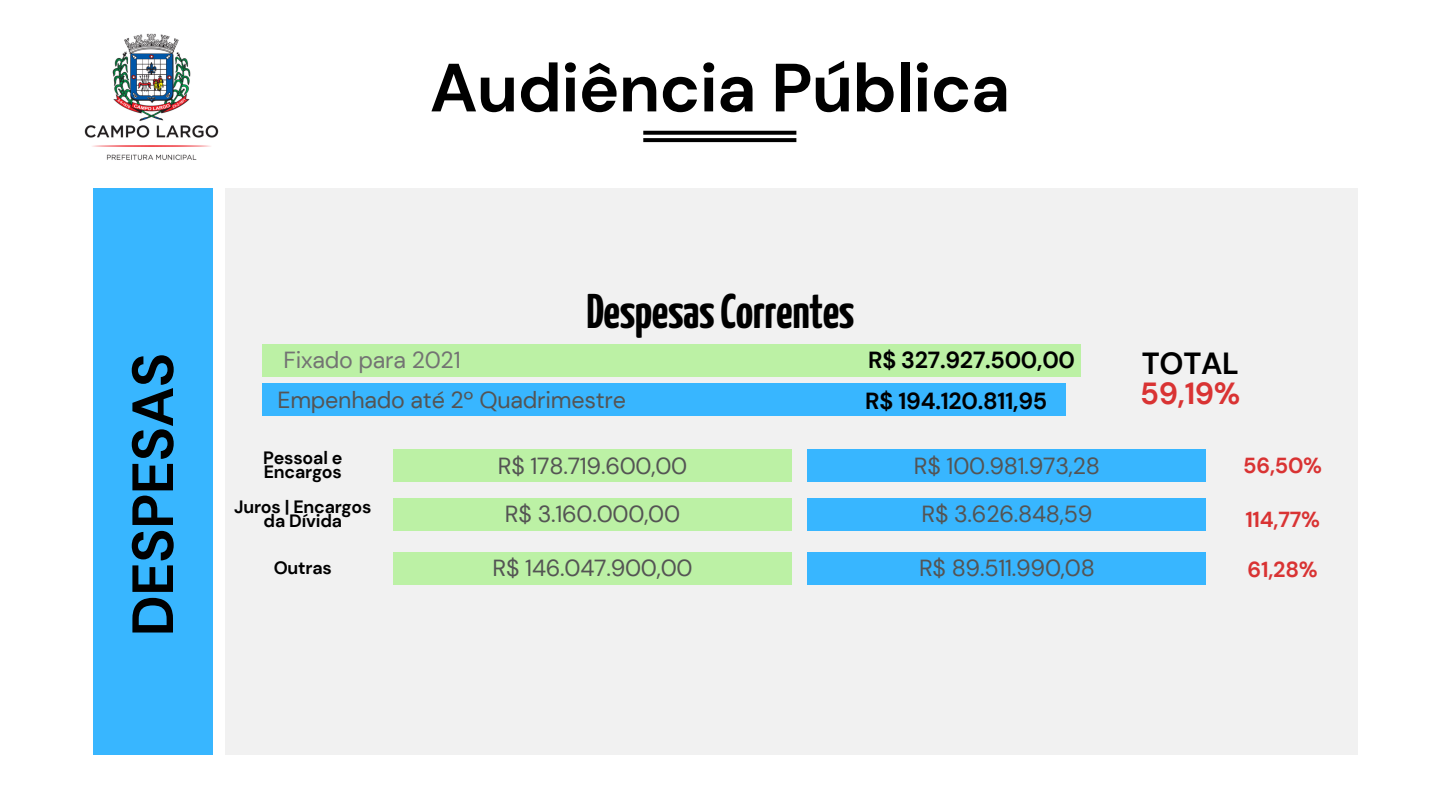
<style>
.page{position:relative;width:1440px;height:810px;background:#fff}
.page>*{position:absolute;margin:0;border:0;box-sizing:border-box;transform-origin:0 0}
.t1{font:700 68.1px "DM Sans";letter-spacing:-.01em;color:#000}
.t2{font:700 58px "DM Sans";letter-spacing:-.01em;color:#000}
.t3{font:700 48.5px "Yanone Kaffeesatz";letter-spacing:-.01em;color:#000}
.t4{font:700 30.5px "DM Sans";color:#d93333}
.t5{font:700 30.5px "DM Sans";letter-spacing:-.01em;color:#000}
.t6{font:23.2px "DM Sans";letter-spacing:-.01em;color:#545454}
.t7{font:700 23.2px "DM Sans";letter-spacing:-.01em;color:#000}
.t8{font:23.2px "DM Sans";letter-spacing:-.01em;color:#737373}
.t9{font:700 21.7px "DM Sans";letter-spacing:-.01em;color:#d93333}
.t10{font:700 17.8px/13.9px "DM Sans";letter-spacing:-.01em;color:#000}
</style>
<div class="page">
<div style="left:94px;top:188px;width:119px;height:567px;background:#38b6ff"></div>
<img style="left:84px;top:33px;width:135px;height:127px">
<svg style="left:643px;top:131px;width:153px;height:11px"></svg>
<div style="left:225px;top:188px;width:1133px;height:567px;background:#f1f1f1"></div>
<div style="left:263px;top:344px;width:818px;height:33px;background:#bcf1a5"></div>
<div style="left:263px;top:383px;width:803px;height:33px;background:#38b6ff"></div>
<div style="left:808px;top:449px;width:398px;height:33px;background:#38b6ff"></div>
<div style="left:394px;top:449px;width:398px;height:33px;background:#bcf1a5"></div>
<div style="left:808px;top:498px;width:398px;height:33px;background:#38b6ff"></div>
<div style="left:394px;top:498px;width:398px;height:33px;background:#bcf1a5"></div>
<div style="left:808px;top:552px;width:398px;height:33px;background:#38b6ff"></div>
<div style="left:394px;top:552px;width:398px;height:33px;background:#bcf1a5"></div>
<p class="t1" style="left:430px;top:44px;width:582px">Audiência Pública</p>
<p class="t2" style="left:115px;top:636px;width:285px;rotate:-90deg">DESPESAS</p>
<p class="t3" style="left:587px;top:292px;width:269px">DespesasCorrentes</p>
<p class="t8" style="left:284px;top:345px;width:179px">Fixado para 2021</p>
<p class="t6" style="left:278px;top:385px;width:350px">Empenhado até 2º Quadrimestre</p>
<p class="t7" style="left:868px;top:345px;width:209px">R$ 327.927.500,00</p>
<p class="t7" style="left:865px;top:386px;width:183px">R$ 194.120.811,95</p>
<p class="t10" style="left:263px;top:451px;width:81px">Pessoal e<br>Encargos</p>
<p class="t10" style="left:234px;top:500px;width:139px;text-align:center">Juros | Encargos da Dívida</p>
<p class="t10" style="left:274px;top:561px;width:60px">Outras</p>
<p class="t6" style="left:498px;top:451px;width:191px">R$ 178.719.600,00</p>
<p class="t6" style="left:505px;top:499px;width:177px">R$ 3.160.000,00</p>
<p class="t6" style="left:493px;top:553px;width:202px">R$ 146.047.900,00</p>
<p class="t6" style="left:914px;top:451px;width:188px">R$ 100.981.973,28</p>
<p class="t6" style="left:922px;top:499px;width:172px">R$ 3.626.848,59</p>
<p class="t6" style="left:919px;top:553px;width:177px">R$ 89.511.990,08</p>
<p class="t5" style="left:1142px;top:344px;width:99px">TOTAL</p>
<p class="t4" style="left:1140px;top:374px;width:102px">59,19%</p>
<p class="t9" style="left:1243px;top:452px;width:81px">56,50%</p>
<p class="t9" style="left:1245px;top:505px;width:76px">114,77%</p>
<p class="t9" style="left:1248px;top:555px;width:72px">61,28%</p>
</div>
